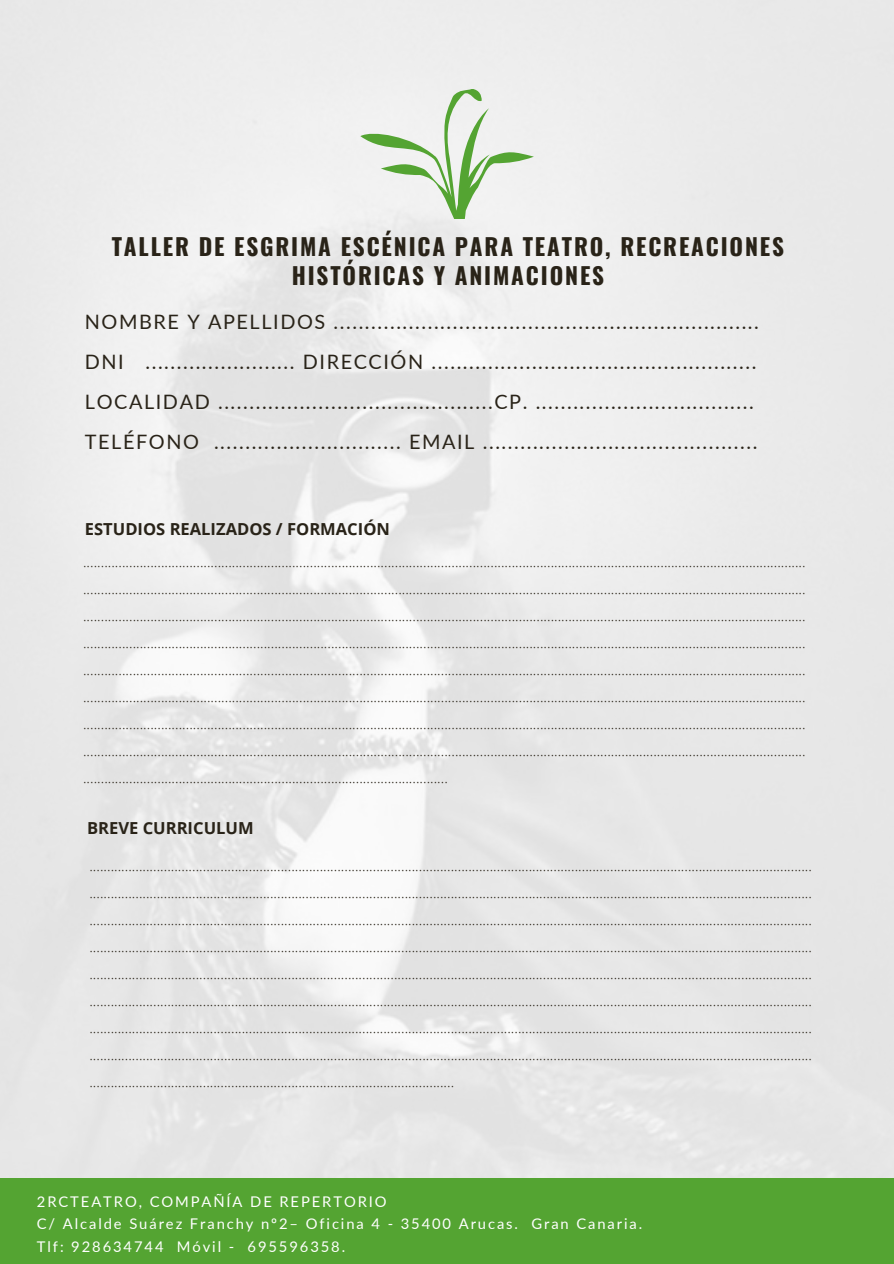
<style>
.page{position:relative;width:894px;height:1264px;background:#fff}
.page>*{position:absolute;margin:0;border:0;box-sizing:border-box;transform-origin:0 0}
.t1{font:700 23.25px/28.2px "Oswald";letter-spacing:.08em;color:#292318;text-align:center}
.t2{font:19.8px "Lato";letter-spacing:.08em;color:#292318}
.t3{font:700 16.5px "Open Sans";color:#292318}
.t4{font:300 14.85px/27px "Open Sans";color:#292318;text-align:justify}
.t5{font:14.7px "Lato";letter-spacing:.13em;color:#fff}
</style>
<div class="page">
<div style="left:0;top:1178px;width:893px;height:85px;background:#54a432"></div>
<svg style="left:360px;top:89px;width:173px;height:130px"></svg>
<p class="t1" style="left:112px;top:232px;width:673px">TALLER DE ESGRIMA ESCÉNICA PARA TEATRO, RECREACIONES<br>HISTÓRICAS Y ANIMACIONES</p>
<p class="t2" style="left:85px;top:309px;width:675px">NOMBRE Y APELLIDOS ....................................................................</p>
<p class="t2" style="left:85px;top:349px;width:673px">DNI ........................ DIRECCIÓN ....................................................</p>
<p class="t2" style="left:85px;top:389px;width:670px">LOCALIDAD ............................................CP. ...................................</p>
<p class="t2" style="left:85px;top:429px;width:674px">TELÉFONO .............................. EMAIL ............................................</p>
<p class="t3" style="left:85px;top:517px;width:306px">ESTUDIOS REALIZADOS / FORMACIÓN</p>
<p class="t4" style="left:83px;top:547px;width:723px">............................................................................................................................................................................................................ ............................................................................................................................................................................................................ ............................................................................................................................................................................................................ ............................................................................................................................................................................................................ ............................................................................................................................................................................................................ ............................................................................................................................................................................................................ ............................................................................................................................................................................................................ ............................................................................................................................................................................................................ .......................................................................................................</p>
<p class="t3" style="left:87px;top:816px;width:168px">BREVE CURRICULUM</p>
<p class="t4" style="left:89px;top:851px;width:723px">............................................................................................................................................................................................................ ............................................................................................................................................................................................................ ............................................................................................................................................................................................................ ............................................................................................................................................................................................................ ............................................................................................................................................................................................................ ............................................................................................................................................................................................................ ............................................................................................................................................................................................................ ............................................................................................................................................................................................................ .......................................................................................................</p>
<p class="t5" style="left:37px;top:1192px;width:351px">2RCTEATRO, COMPAÑÍA DE REPERTORIO</p>
<p class="t5" style="left:37px;top:1214px;width:606px">C/ Alcalde Suárez Franchy nº2– Oficina 4 - 35400 Arucas. Gran Canaria.</p>
<p class="t5" style="left:37px;top:1237px;width:310px">Tlf: 928634744 Móvil - 695596358.</p>
</div>
